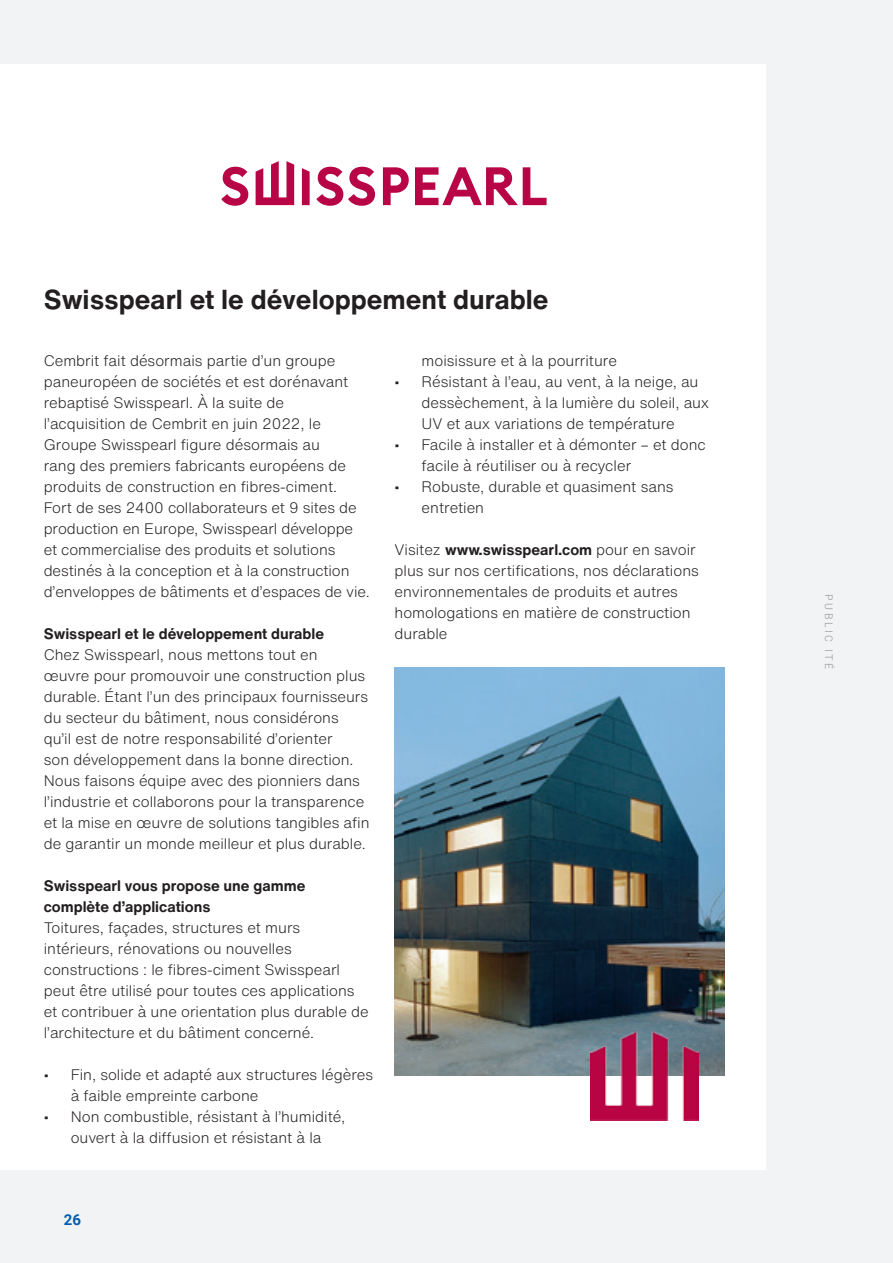
<style>
.page{position:relative;width:893px;height:1263px;background:#f2f3f4}
.page>*{position:absolute;margin:0;border:0;box-sizing:border-box;transform-origin:0 0}
.t1{font:700 27px "Helvetica Now Text";color:#231f20}
.t2{font:300 15px/21px "Helvetica Now Text";color:#231f20}
.t3{font:700 15px/21px "Helvetica Now Text";color:#231f20}
.t4{font:700 15px "Roboto";color:#015dad}
.t5{font:300 10.5px "Roboto";letter-spacing:.235em;color:#939598}
.s1{font-weight:700}
</style>
<div class="page">
<div style="left:0;top:64px;width:765px;height:1105px;background:#fff"></div>
<img style="left:395px;top:668px;width:329px;height:408px">
<svg style="left:256px;top:161px;width:38px;height:44px"></svg>
<svg style="left:302px;top:168px;width:8px;height:37px"></svg>
<svg style="left:221px;top:167px;width:27px;height:39px"></svg>
<svg style="left:316px;top:167px;width:59px;height:39px"></svg>
<svg style="left:383px;top:167px;width:26px;height:38px"></svg>
<svg style="left:415px;top:167px;width:132px;height:38px"></svg>
<img style="left:590px;top:1031px;width:109px;height:89px">
<h1 class="t1" style="left:44px;top:281px;width:506px">Swisspearl et le développement durable</h1>
<p class="t2" style="left:44px;top:350px;width:327px">Cembrit fait désormais partie d’un groupe paneuropéen de sociétés et est dorénavant rebaptisé Swisspearl. À la suite de l’acquisition de Cembrit en juin 2022, le Groupe Swisspearl figure désormais au<br>rang des premiers fabricants européens de produits de construction en fibres-ciment.<br>Fort de ses 2400 collaborateurs et 9 sites de production en Europe, Swisspearl développe et commercialise des produits et solutions destinés à la conception et à la construction d’enveloppes de bâtiments et d’espaces de vie.</p>
<p class="t3" style="left:44px;top:623px;width:282px">Swisspearl et le développement durable</p>
<p class="t2" style="left:44px;top:644px;width:327px">Chez Swisspearl, nous mettons tout en<br>œuvre pour promouvoir une construction plus durable. Étant l’un des principaux fournisseurs du secteur du bâtiment, nous considérons qu’il est de notre responsabilité d’orienter<br>son développement dans la bonne direction.<br>Nous faisons équipe avec des pionniers dans l’industrie et collaborons pour la transparence et la mise en œuvre de solutions tangibles afin de garantir un monde meilleur et plus durable.</p>
<p class="t3" style="left:44px;top:875px;width:263px">Swisspearl vous propose une gamme complète d’applications</p>
<p class="t2" style="left:44px;top:917px;width:327px">Toitures, façades, structures et murs intérieurs, rénovations ou nouvelles constructions : le fibres-ciment Swisspearl peut être utilisé pour toutes ces applications et contribuer à une orientation plus durable de l’architecture et du bâtiment concerné.</p>
<p class="t2" style="left:71px;top:1064px;width:304px;text-indent:-27px">• Fin, solide et adapté aux structures légères à faible empreinte carbone</p>
<p class="t2" style="left:44px;top:1106px;width:303px;text-align:center">• Non combustible, résistant à l’humidité, ouvert à la diffusion et résistant à la</p>
<p class="t2" style="left:422px;top:350px;width:197px">moisissure et à la pourriture</p>
<p class="t2" style="left:422px;top:371px;width:289px;text-indent:-27px">• Résistant à l’eau, au vent, à la neige, au dessèchement, à la lumière du soleil, aux<br>UV et aux variations de température</p>
<p class="t2" style="left:422px;top:434px;width:286px;text-indent:-27px">• Facile à installer et à démonter – et donc facile à réutiliser ou à recycler</p>
<p class="t2" style="left:422px;top:476px;width:253px;text-indent:-27px">• Robuste, durable et quasiment sans entretien</p>
<p class="t2" style="left:395px;top:539px;width:306px">Visitez <span class="s1">www.swisspearl.com</span> pour en savoir plus sur nos certifications, nos déclarations environnementales de produits et autres homologations en matière de construction durable</p>
<p class="t4" style="left:64px;top:1209px;width:19px">26</p>
<p class="t5" style="left:836px;top:594px;width:76px;rotate:90deg">PUBLIC ITÉ</p>
</div>
